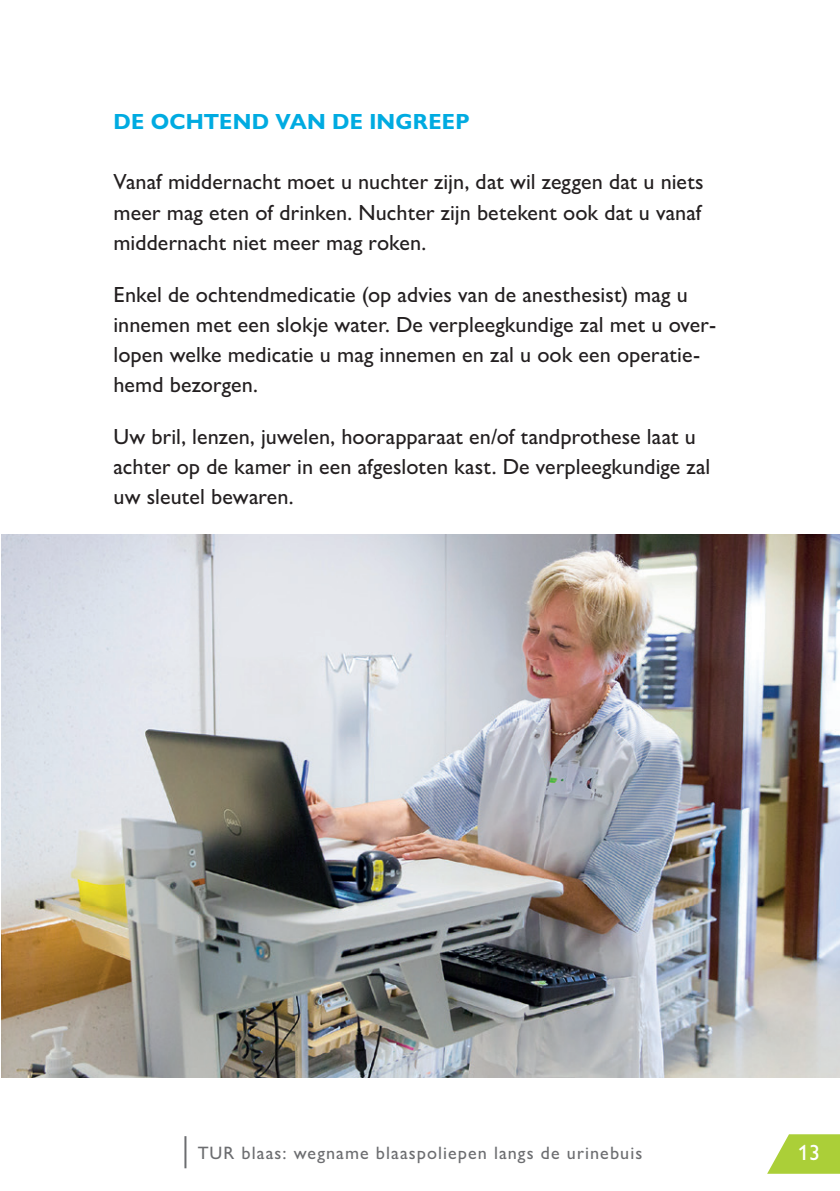
<style>
.page{position:relative;width:840px;height:1191px;background:#fff}
.page>*{position:absolute;margin:0;border:0;box-sizing:border-box;transform-origin:0 0}
.t1{font:500 22px/30px "Gill Sans Nova";letter-spacing:.005em;color:#231f20}
.t2{font:700 22px "Gill Sans Nova";letter-spacing:.01em;color:#00abe1}
.t3{font:500 22px "Gill Sans Nova";color:#fff}
.t4{font:500 18px "Gill Sans Nova";letter-spacing:.06em;color:#6c6d70}
</style>
<div class="page">
<svg style="left:767px;top:1134px;width:72px;height:39px"></svg>
<hr style="left:184px;top:1136px;width:2px;height:32px;background:#6c6d70">
<img style="left:1px;top:535px;width:838px;height:542px">
<p class="t2" style="left:113px;top:108px;width:357px">DE OCHTEND VAN DE INGREEP</p>
<p class="t1" style="left:113px;top:167px;width:591px;text-align:justify">Vanaf middernacht moet u nuchter zijn, dat wil zeggen dat u niets meer mag eten of drinken. Nuchter zijn betekent ook dat u vanaf middernacht niet meer mag roken.</p>
<p class="t1" style="left:113px;top:279px;width:603px">Enkel de ochtendmedicatie (op advies van de anesthesist) mag u innemen met een slokje water. De verpleegkundige zal met u over&shy;lopen welke medicatie u mag innemen en zal u ook een operatie&shy;hemd bezorgen.</p>
<p class="t1" style="left:113px;top:421px;width:598px">Uw bril, lenzen, juwelen, hoorapparaat en/of tandprothese laat u achter op de kamer in een afgesloten kast. De verpleegkundige zal uw sleutel bewaren.</p>
<p class="t4" style="left:197px;top:1141px;width:446px">TUR blaas: wegname blaaspoliepen langs de urinebuis</p>
<p class="t3" style="left:797px;top:1138px;width:23px">13</p>
</div>
